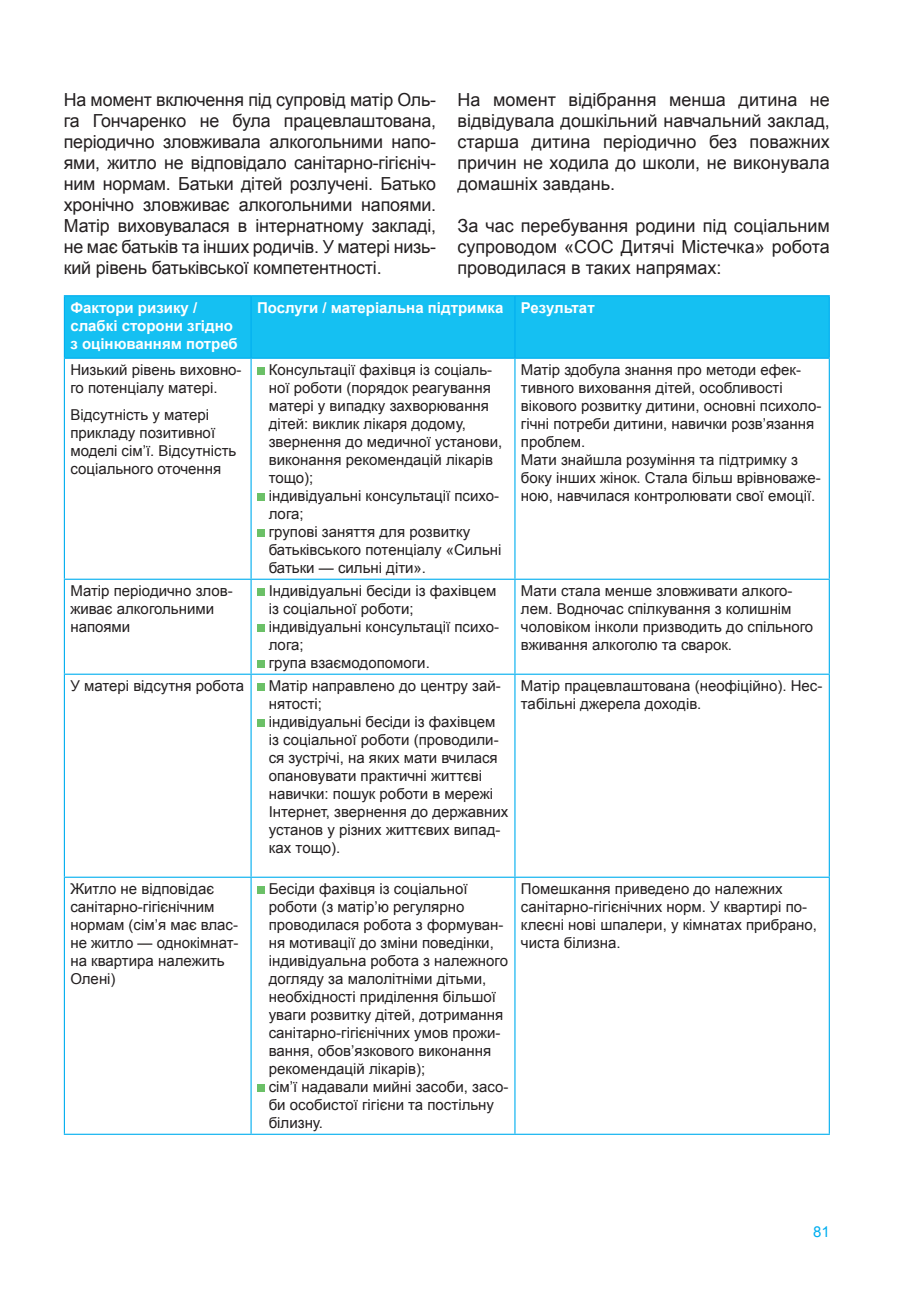
<style>
.page{position:relative;width:915px;height:1306px;background:#fff}
.page>*{position:absolute;margin:0;border:0;box-sizing:border-box;transform-origin:0 0}
.t1{font:18px/21px "Arial";color:#231f20;text-align:justify}
.t2{font:15px/18px "Arial";color:#231f20}
.t3{font:700 15px/18px "Arial";color:#fff}
.t4{font:15px "Arial";color:#00aeef}
</style>
<div class="page">
<div style="left:65px;top:296px;width:763px;height:61px;background:#15c0f2"></div>
<hr style="left:64px;top:295px;width:187px;height:1px;background:#00aeef">
<hr style="left:64px;top:296px;width:1px;height:61px;background:#00aeef">
<hr style="left:251px;top:295px;width:263px;height:1px;background:#00aeef">
<hr style="left:250px;top:296px;width:1px;height:61px;background:#00aeef">
<hr style="left:514px;top:295px;width:315px;height:1px;background:#00aeef">
<hr style="left:514px;top:296px;width:1px;height:61px;background:#00aeef">
<hr style="left:828px;top:296px;width:1px;height:61px;background:#00aeef">
<hr style="left:64px;top:357px;width:187px;height:2px;background:#00aeef">
<hr style="left:64px;top:359px;width:1px;height:219px;background:#00aeef">
<hr style="left:251px;top:357px;width:263px;height:2px;background:#00aeef">
<hr style="left:250px;top:359px;width:1px;height:219px;background:#00aeef">
<hr style="left:514px;top:357px;width:315px;height:2px;background:#00aeef">
<hr style="left:514px;top:359px;width:1px;height:219px;background:#00aeef">
<hr style="left:828px;top:359px;width:1px;height:219px;background:#00aeef">
<hr style="left:64px;top:578px;width:187px;height:2px;background:#00aeef">
<hr style="left:64px;top:580px;width:1px;height:93px;background:#00aeef">
<hr style="left:251px;top:578px;width:263px;height:2px;background:#00aeef">
<hr style="left:250px;top:580px;width:1px;height:93px;background:#00aeef">
<hr style="left:514px;top:578px;width:315px;height:2px;background:#00aeef">
<hr style="left:514px;top:580px;width:1px;height:93px;background:#00aeef">
<hr style="left:828px;top:580px;width:1px;height:93px;background:#00aeef">
<hr style="left:64px;top:673px;width:187px;height:1px;background:#00aeef">
<hr style="left:64px;top:674px;width:1px;height:202px;background:#00aeef">
<hr style="left:251px;top:673px;width:263px;height:1px;background:#00aeef">
<hr style="left:250px;top:674px;width:1px;height:202px;background:#00aeef">
<hr style="left:514px;top:673px;width:315px;height:1px;background:#00aeef">
<hr style="left:514px;top:674px;width:1px;height:202px;background:#00aeef">
<hr style="left:828px;top:674px;width:1px;height:202px;background:#00aeef">
<hr style="left:64px;top:876px;width:187px;height:1px;background:#00aeef">
<hr style="left:64px;top:877px;width:1px;height:256px;background:#00aeef">
<hr style="left:251px;top:876px;width:263px;height:1px;background:#00aeef">
<hr style="left:250px;top:877px;width:1px;height:256px;background:#00aeef">
<hr style="left:514px;top:876px;width:315px;height:1px;background:#00aeef">
<hr style="left:514px;top:877px;width:1px;height:256px;background:#00aeef">
<hr style="left:828px;top:877px;width:1px;height:256px;background:#00aeef">
<hr style="left:64px;top:1133px;width:187px;height:1px;background:#00aeef">
<hr style="left:251px;top:1133px;width:263px;height:1px;background:#00aeef">
<hr style="left:514px;top:1133px;width:315px;height:1px;background:#00aeef">
<div style="left:257px;top:367px;width:8px;height:8px;background:#6bc067"></div>
<div style="left:257px;top:493px;width:8px;height:8px;background:#6bc067"></div>
<div style="left:257px;top:529px;width:8px;height:8px;background:#6bc067"></div>
<div style="left:257px;top:588px;width:8px;height:8px;background:#6bc067"></div>
<div style="left:257px;top:624px;width:8px;height:8px;background:#6bc067"></div>
<div style="left:257px;top:660px;width:8px;height:8px;background:#6bc067"></div>
<div style="left:257px;top:683px;width:8px;height:8px;background:#6bc067"></div>
<div style="left:257px;top:719px;width:8px;height:8px;background:#6bc067"></div>
<div style="left:257px;top:886px;width:8px;height:8px;background:#6bc067"></div>
<div style="left:257px;top:1084px;width:8px;height:8px;background:#6bc067"></div>
<p class="t1" style="left:64px;top:89px;width:374px">На момент включення під супровід матір Оль&shy;га Гончаренко не була працевлаштована, періодично зловживала алкогольними напо&shy;ями, житло не відповідало санітарно-гігієніч&shy;ним нормам. Батьки дітей розлучені. Батько хронічно зловживає алкогольними напоями.<br>Матір виховувалася в інтернатному закладі, не має батьків та інших родичів. У матері низь&shy;кий рівень батьківської компетентності.</p>
<p class="t1" style="left:457px;top:89px;width:374px">На момент відібрання менша дитина не відвідувала дошкільний навчальний заклад, старша дитина періодично без поважних причин не ходила до школи, не виконувала домашніх завдань.</p>
<p class="t1" style="left:457px;top:215px;width:374px">За час перебування родини під соціальним супроводом «СОС Дитячі Містечка» робота проводилася в таких напрямах:</p>
<p class="t3" style="left:70px;top:299px;width:169px">Фактори ризику / слабкі сторони згідно з оцінюванням потреб</p>
<p class="t3" style="left:257px;top:299px;width:339px">Послуги / матеріальна підтримка Результат</p>
<p class="t2" style="left:70px;top:361px;width:173px">Н изький рівень виховно&shy;го потенціалу матері.</p>
<p class="t2" style="left:70px;top:405px;width:167px">Відсутність у матері прикладу позитивної моделі сім’ї. Відсутність соціального оточення</p>
<p class="t2" style="left:268px;top:361px;width:235px">Консультації фахівця із соціаль&shy;ної роботи (порядок реагування матері у випадку захворювання дітей: виклик лікаря додому, звернення до медичної установи, виконання рекомендацій лікарів тощо);<br>індивідуальні консультації психо&shy;лога;<br>групові заняття для розвитку батьківського потенціалу «Сильні батьки — сильні діти».</p>
<p class="t2" style="left:520px;top:361px;width:302px">Матір здобула знання про методи ефек&shy;тивного виховання дітей, особливості вікового розвитку дитини, основні психоло&shy;гічні потреби дитини, навички розв’язання проблем.<br>Мати знайшла розуміння та підтримку з боку інших жінок. Стала більш врівноваже&shy;ною, навчилася контролювати свої емоції.</p>
<p class="t2" style="left:70px;top:582px;width:164px">Матір періодично злов&shy;живає алкогольними напоями</p>
<p class="t2" style="left:268px;top:582px;width:232px">Індивідуальні бесіди із фахівцем із соціальної роботи; індивідуальні консультації психо&shy;лога;<br>група взаємодопомоги.</p>
<p class="t2" style="left:520px;top:582px;width:294px">Мати стала менше зловживати алкого&shy;лем. Водночас спілкування з колишнім чоловіком інколи призводить до спільного вживання алкоголю та сварок.</p>
<p class="t2" style="left:70px;top:677px;width:175px">У матері відсутня робота</p>
<p class="t2" style="left:268px;top:677px;width:241px">Матір направлено до центру зай&shy;нятості;<br>індивідуальні бесіди із фахівцем із соціальної роботи (проводили&shy;ся зустрічі, на яких мати вчилася опановувати практичні життєві навички: пошук роботи в мережі<br>Інтернет, звернення до державних установ у різних життєвих випад&shy;ках тощо).</p>
<p class="t2" style="left:520px;top:677px;width:303px">Матір працевлаштована (неофіційно). Нес&shy;табільні джерела доходів.</p>
<p class="t2" style="left:70px;top:880px;width:170px">Житло не відповідає санітарно-гігієнічним нормам (сім’я має влас&shy;не житло — однокімнат&shy;на квартира належить<br>Олені)</p>
<p class="t2" style="left:268px;top:880px;width:241px">Бесіди фахівця із соціальної роботи (з матір’ю регулярно проводилася робота з формуван&shy;ня мотивації до зміни поведінки, індивідуальна робота з належного догляду за малолітніми дітьми, необхідності приділення більшої уваги розвитку дітей, дотримання санітарно-гігієнічних умов прожи&shy;вання, обов’язкового виконання рекомендацій лікарів);<br>сім’ї надавали мийні засоби, засо&shy;би особистої гігієни та постільну білизну.</p>
<p class="t2" style="left:520px;top:880px;width:297px">Помешкання приведено до належних санітарно-гігієнічних норм. У квартирі по&shy;клеєні нові шпалери, у кімнатах прибрано, чиста білизна.</p>
<p class="t4" style="left:812px;top:1221px;width:18px">81</p>
</div>
